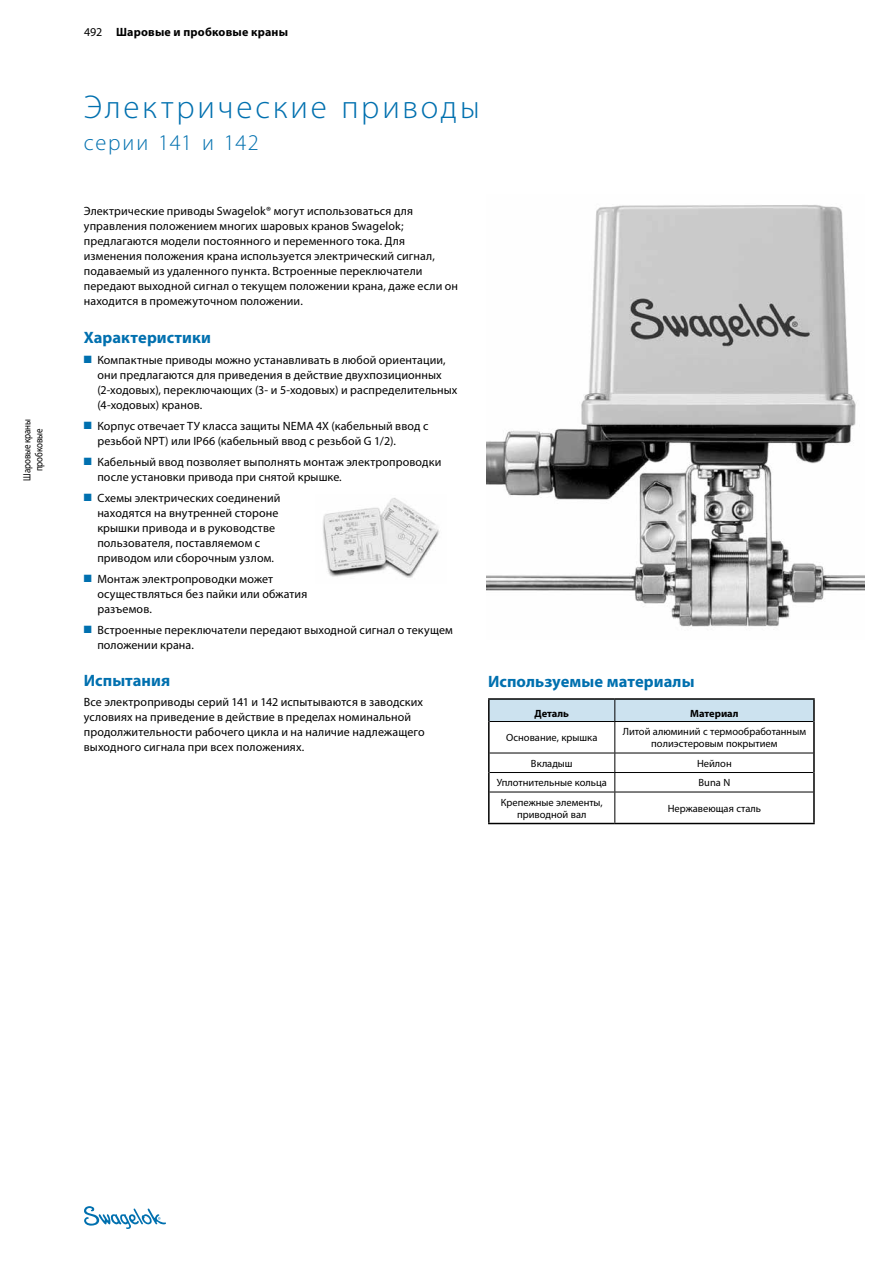
<style>
.page{position:relative;width:893px;height:1263px;background:#fff}
.page>*{position:absolute;margin:0;border:0;box-sizing:border-box;transform-origin:0 0}
.t1{font:300 33px "Myriad Pro";letter-spacing:.085em;color:#0070af}
.t2{font:300 22.5px "Myriad Pro";letter-spacing:.06em;color:#0070af}
.t3{font:700 16.5px "Myriad Pro";letter-spacing:.005em;color:#0070af}
.t4{font:12px/15px "Myriad Pro";letter-spacing:.01em;color:#000}
.t5{font:700 12px "Myriad Pro";letter-spacing:.015em;color:#000}
.t6{font:10.5px/12px "Myriad Pro";color:#000;text-align:center}
.t7{font:10.5px/12px "Myriad Pro";color:#000;text-align:center;scale:.85 1}
.t8{font:700 10.5px "Myriad Pro";color:#000}
.s1{font-weight:400}
.s2{color:#0070af}
</style>
<div class="page">
<svg style="left:84px;top:1206px;width:82px;height:23px"></svg>
<img style="left:487px;top:205px;width:378px;height:422px">
<img style="left:323px;top:498px;width:116px;height:80px">
<hr style="left:488px;top:698px;width:127px;height:2px;background:#000">
<hr style="left:488px;top:700px;width:2px;height:21px;background:#000">
<hr style="left:615px;top:698px;width:200px;height:2px;background:#000">
<hr style="left:813px;top:700px;width:2px;height:21px;background:#000">
<hr style="left:488px;top:721px;width:2px;height:32px;background:#000">
<hr style="left:813px;top:721px;width:2px;height:32px;background:#000">
<svg style="left:488px;top:753px;width:2px;height:19px"></svg>
<svg style="left:813px;top:753px;width:2px;height:19px"></svg>
<hr style="left:488px;top:772px;width:2px;height:20px;background:#000">
<hr style="left:813px;top:772px;width:2px;height:20px;background:#000">
<hr style="left:488px;top:792px;width:2px;height:31px;background:#000">
<hr style="left:813px;top:792px;width:2px;height:31px;background:#000">
<hr style="left:488px;top:823px;width:127px;height:1px;background:#000">
<hr style="left:615px;top:823px;width:200px;height:1px;background:#000">
<div style="left:489px;top:699px;width:325px;height:22px;background:#cce2ef"></div>
<hr style="left:490px;top:721px;width:125px;height:1px;background:#000">
<hr style="left:615px;top:721px;width:198px;height:1px;background:#000">
<hr style="left:614px;top:722px;width:1px;height:31px;background:#000">
<hr style="left:490px;top:753px;width:125px;height:1px;background:#000">
<hr style="left:615px;top:753px;width:198px;height:1px;background:#000">
<hr style="left:490px;top:772px;width:125px;height:1px;background:#000">
<hr style="left:615px;top:772px;width:198px;height:1px;background:#000">
<svg style="left:614px;top:753px;width:1px;height:39px"></svg>
<hr style="left:490px;top:792px;width:125px;height:1px;background:#000">
<hr style="left:614px;top:792px;width:1px;height:31px;background:#000">
<hr style="left:615px;top:792px;width:198px;height:1px;background:#000">
<p class="t7" style="left:21px;top:481px;width:74px;rotate:-90deg">Шаровые краны пробковые</p>
<p class="t5" style="left:84px;top:24px;width:206px"><span class="s1">492</span> Шаровые и пробковые краны</p>
<h1 class="t1" style="left:84px;top:88px;width:397px">Электрические приводы</h1>
<h2 class="t2" style="left:84px;top:129px;width:176px">серии 141 и 142</h2>
<p class="t4" style="left:84px;top:203px;width:376px">Электрические приводы Swagelok® могут использоваться для управления положением многих шаровых кранов Swagelok; предлагаются модели постоянного и переменного тока. Для изменения положения крана используется электрический сигнал, подаваемый из удаленного пункта. Встроенные переключатели передают выходной сигнал о текущем положении крана, даже если он находится в промежуточном положении.</p>
<h3 class="t3" style="left:84px;top:326px;width:129px">Характеристики</h3>
<p class="t4" style="left:97px;top:352px;width:362px;text-indent:-13px"><span class="s2">■</span> Компактные приводы можно устанавливать в любой ориентации, они предлагаются для приведения в действие двухпозиционных (2-ходовых), переключающих (3- и 5-ходовых) и распределительных (4-ходовых) кранов.</p>
<p class="t4" style="left:97px;top:418px;width:333px;text-indent:-13px"><span class="s2">■</span> Корпус отвечает ТУ класса защиты NEMA 4X (кабельный ввод с резьбой NPT) или IP66 (кабельный ввод с резьбой G 1/2).</p>
<p class="t4" style="left:97px;top:454px;width:345px;text-indent:-13px"><span class="s2">■</span> Кабельный ввод позволяет выполнять монтаж электропроводки после установки привода при снятой крышке.</p>
<p class="t4" style="left:97px;top:490px;width:185px;text-indent:-13px"><span class="s2">■</span> Схемы электрических соединений находятся на внутренней стороне крышки привода и в руководстве пользователя, поставляемом с приводом или сборочным узлом.</p>
<p class="t4" style="left:97px;top:571px;width:212px;text-indent:-13px"><span class="s2">■</span> Монтаж электропроводки может осуществляться без пайки или обжатия разъемов.</p>
<p class="t4" style="left:97px;top:622px;width:357px;text-indent:-13px"><span class="s2">■</span> Встроенные переключатели передают выходной сигнал о текущем положении крана.</p>
<h3 class="t3" style="left:84px;top:670px;width:88px">Испытания</h3>
<p class="t4" style="left:84px;top:694px;width:342px">Все электроприводы серий 141 и 142 испытываются в заводских условиях на приведение в действие в пределах номинальной продолжительности рабочего цикла и на наличие надлежащего выходного сигнала при всех положениях.</p>
<h3 class="t3" style="left:488px;top:670px;width:208px">Используемые материалы</h3>
<p class="t8" style="left:535px;top:707px;width:36px">Деталь</p>
<p class="t8" style="left:690px;top:707px;width:50px">Материал</p>
<p class="t6" style="left:506px;top:731px;width:93px">Основание, крышка</p>
<p class="t6" style="left:623px;top:725px;width:185px">Литой алюминий с термообработанным полиэстеровым покрытием</p>
<p class="t6" style="left:531px;top:757px;width:43px">Вкладыш</p>
<p class="t6" style="left:697px;top:757px;width:36px">Нейлон</p>
<p class="t6" style="left:497px;top:776px;width:112px">Уплотнительные кольца</p>
<p class="t6" style="left:698px;top:776px;width:33px">Buna N</p>
<p class="t6" style="left:501px;top:796px;width:103px">Крепежные элементы, приводной вал</p>
<p class="t6" style="left:668px;top:802px;width:95px">Нержавеющая сталь</p>
</div>
